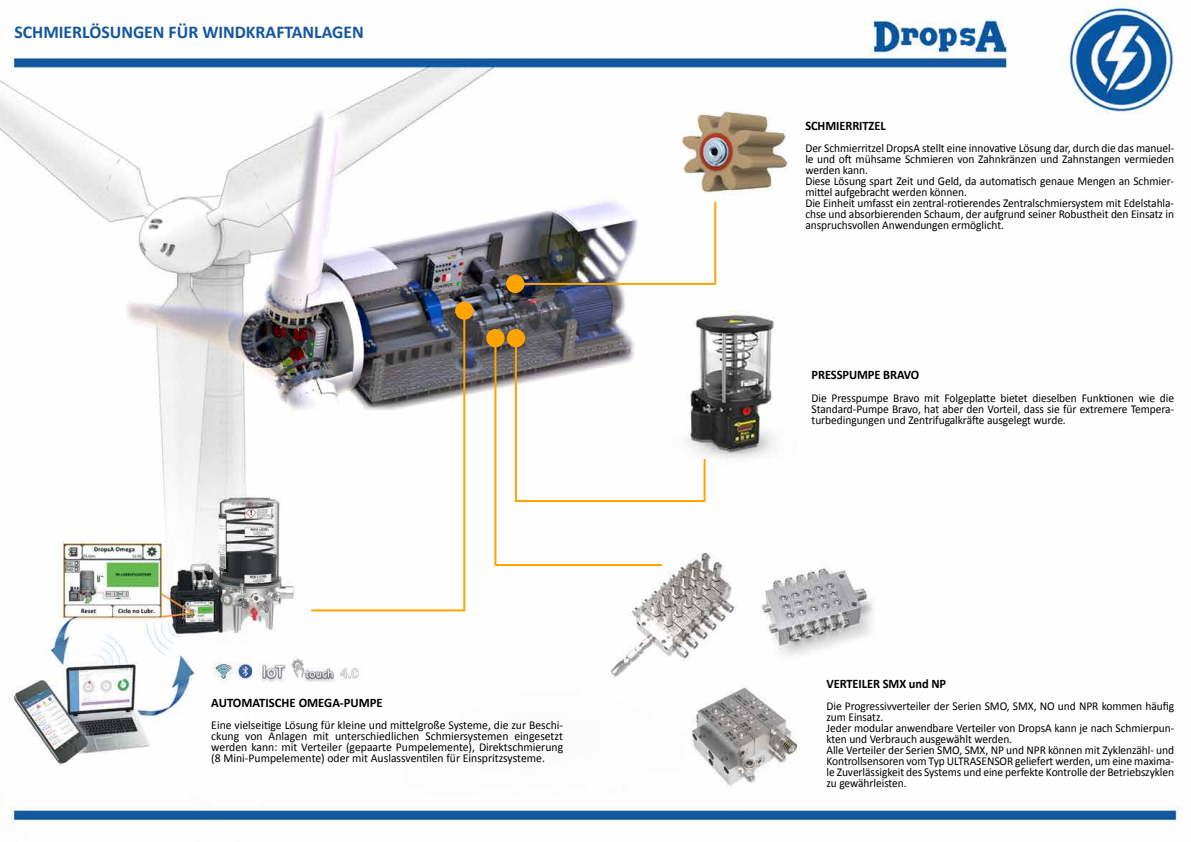
<style>
.page{position:relative;width:1191px;height:842px;background:#fff}
.page>*{position:absolute;margin:0;border:0;box-sizing:border-box;transform-origin:0 0}
.t1{font:700 18px "Calibri";color:#12579f}
.t2{font:700 13px "Calibri";letter-spacing:-.005em;color:#000;scale:.95 1}
.t3{font:700 13px "Calibri";letter-spacing:-.005em;color:#000}
.t4{font:12px/11px "Calibri";letter-spacing:-.005em;color:#000;scale:.95 1}
.t5{font:12px/11px "Calibri";letter-spacing:-.005em;color:#000;text-align:justify}
</style>
<div class="page">
<img style="left:0;top:1px;width:1180px;height:828px">
<svg style="left:309px;top:309px;width:157px;height:303px"></svg>
<svg style="left:514px;top:200px;width:203px;height:86px"></svg>
<svg style="left:493px;top:336px;width:213px;height:231px"></svg>
<div style="left:507px;top:329px;width:18px;height:18px;background:#ffa300;border-radius:50%"></div>
<div style="left:486px;top:329px;width:18px;height:18px;background:#ffa300;border-radius:50%"></div>
<div style="left:455px;top:301px;width:18px;height:19px;background:#ffa300;border-radius:50%"></div>
<div style="left:506px;top:275px;width:18px;height:18px;background:#ffa300;border-radius:50%"></div>
<h1 class="t1" style="left:14px;top:21px;width:351px">SCHMIERLÖSUNGEN FÜR WINDKRAFTANLAGEN</h1>
<p class="t3" style="left:211px;top:694px;width:173px">AUTOMATISCHE OMEGA-PUMPE</p>
<p class="t5" style="left:211px;top:719px;width:353px">Eine vielseitige Lösung für kleine und mittelgroße Systeme, die zur Beschi&shy;ckung von Anlagen mit unterschiedlichen Schmiersystemen eingesetzt werden kann: mit Verteiler (gepaarte Pumpelemente), Direktschmierung (8 Mini-Pumpelemente) oder mit Auslassventilen für Einspritzsysteme.</p>
<p class="t2" style="left:805px;top:117px;width:86px">SCHMIERRITZEL</p>
<p class="t4" style="left:805px;top:142px;width:390px">Der Schmierritzel DropsA stellt eine innovative Lösung dar, durch die das manuel&shy;le und oft mühsame Schmieren von Zahnkränzen und Zahnstangen vermieden werden kann.<br>Diese Lösung spart Zeit und Geld, da automatisch genaue Mengen an Schmier&shy;mittel aufgebracht werden können.<br>Die Einheit umfasst ein zentral-rotierendes Zentralschmiersystem mit Edelstahla&shy;chse und absorbierenden Schaum, der aufgrund seiner Robustheit den Einsatz in anspruchsvollen Anwendungen ermöglicht.</p>
<p class="t2" style="left:811px;top:367px;width:115px">PRESSPUMPE BRAVO</p>
<p class="t4" style="left:811px;top:391px;width:383px;text-align:justify">Die Presspumpe Bravo mit Folgeplatte bietet dieselben Funktionen wie die Standard-Pumpe Bravo, hat aber den Vorteil, dass sie für extremere Tempera&shy;turbedingungen und Zentrifugalkräfte ausgelegt wurde.</p>
<p class="t2" style="left:826px;top:676px;width:127px">VERTEILER SMX und NP</p>
<p class="t4" style="left:826px;top:700px;width:367px">Die Progressivverteiler der Serien SMO, SMX, NO und NPR kommen häufig zum Einsatz.<br>Jeder modular anwendbare Verteiler von DropsA kann je nach Schmierpun&shy;kten und Verbrauch ausgewählt werden.<br>Alle Verteiler der Serien SMO, SMX, NP und NPR können mit Zyklenzähl- und Kontrollsensoren vom Typ ULTRASENSOR geliefert werden, um eine maxima&shy;le Zuverlässigkeit des Systems und eine perfekte Kontrolle der Betriebszyklen zu gewährleisten.</p>
</div>
